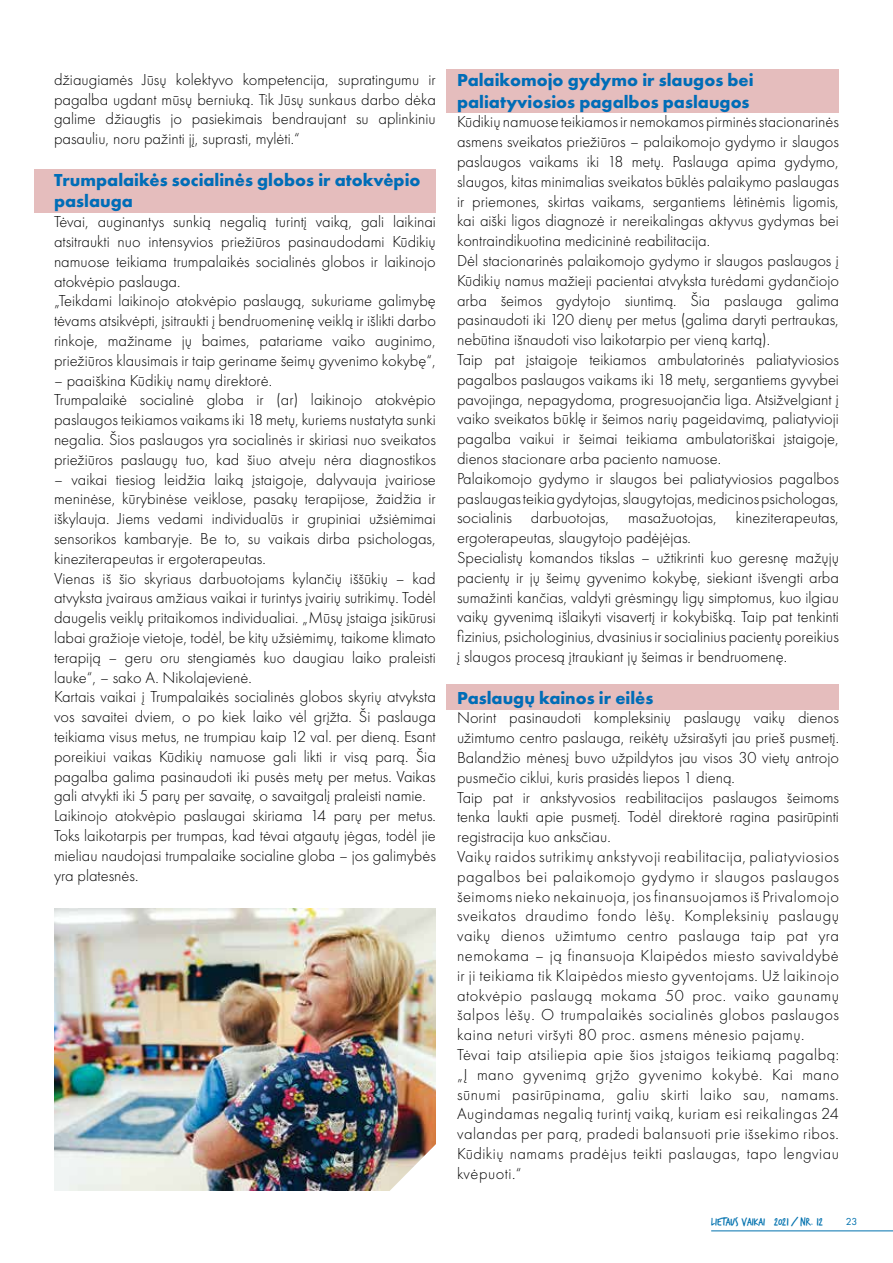
<style>
.page{position:relative;width:893px;height:1263px;background:#fff}
.page>*{position:absolute;margin:0;border:0;box-sizing:border-box;transform-origin:0 0}
.t1{font:700 18px/21.6px "Futura PT";color:#006db7}
.t2{font:300 16.5px/19.8px "Futura PT";color:#000}
.t3{font:300 16.5px/19.8px "Futura PT";letter-spacing:.03em;color:#000}
.t4{font:12px "Trash Hand";color:#0071ae}
.t5{font:10.5px "Futura PT";color:#0071ae}
</style>
<div class="page">
<hr style="left:711px;top:1230px;width:182px;height:1px;background:#0071ae">
<div style="left:446px;top:69px;width:393px;height:43px;background:#e5bdbd"></div>
<div style="left:446px;top:684px;width:393px;height:26px;background:#e5bdbd"></div>
<div style="left:34px;top:169px;width:402px;height:43px;background:#e5bdbd"></div>
<img style="left:54px;top:908px;width:382px;height:283px">
<svg style="left:385px;top:1141px;width:51px;height:50px"></svg>
<p class="t2" style="left:54px;top:70px;width:383px;text-align:justify">džiaugiamės Jūsų kolektyvo kompetencija, supratingumu ir pagalba ugdant mūsų berniuką. Tik Jūsų sunkaus darbo dėka galime džiaugtis jo pasiekimais bendraujant su aplinkiniu pasauliu, noru pažinti jį, suprasti, mylėti.“</p>
<p class="t1" style="left:54px;top:168px;width:368px">Trumpalaikės socialinės globos ir atokvėpio paslauga</p>
<p class="t2" style="left:54px;top:212px;width:383px">Tėvai, auginantys sunkią negalią turintį vaiką, gali laikinai atsitraukti nuo intensyvios priežiūros pasinaudodami Kūdikių namuose teikiama trumpalaikės socialinės globos ir laikinojo atokvėpio paslauga.<br>„Teikdami laikinojo atokvėpio paslaugą, sukuriame galimybę tėvams atsikvėpti, įsitraukti į bendruomeninę veiklą ir išlikti darbo rinkoje, mažiname jų baimes, patariame vaiko auginimo, priežiūros klausimais ir taip geriname šeimų gyvenimo kokybę“,</p>
<p class="t2" style="left:54px;top:370px;width:383px">– paaiškina Kūdikių namų direktorė.<br>Trumpalaikė socialinė globa ir (ar) laikinojo atokvėpio paslaugos teikiamos vaikams iki 18 metų, kuriems nustatyta sunki negalia. Šios paslaugos yra socialinės ir skiriasi nuo sveikatos priežiūros paslaugų tuo, kad šiuo atveju nėra diagnostikos</p>
<p class="t2" style="left:54px;top:469px;width:383px">– vaikai tiesiog leidžia laiką įstaigoje, dalyvauja įvairiose meninėse, kūrybinėse veiklose, pasakų terapijose, žaidžia ir iškylauja. Jiems vedami individualūs ir grupiniai užsiėmimai sensorikos kambaryje. Be to, su vaikais dirba psichologas, kineziterapeutas ir ergoterapeutas.<br>Vienas iš šio skyriaus darbuotojams kylančių iššūkių – kad atvyksta įvairaus amžiaus vaikai ir turintys įvairių sutrikimų. Todėl daugelis veiklų pritaikomos individualiai. „Mūsų įstaiga įsikūrusi labai gražioje vietoje, todėl, be kitų užsiėmimų, taikome klimato terapiją – geru oru stengiamės kuo daugiau laiko praleisti lauke“, – sako A. Nikolajevienė.<br>Kartais vaikai į Trumpalaikės socialinės globos skyrių atvyksta vos savaitei dviem, o po kiek laiko vėl grįžta. Ši paslauga teikiama visus metus, ne trumpiau kaip 12 val. per dieną. Esant poreikiui vaikas Kūdikių namuose gali likti ir visą parą. Šia pagalba galima pasinaudoti iki pusės metų per metus. Vaikas gali atvykti iki 5 parų per savaitę, o savaitgalį praleisti namie.<br>Laikinojo atokvėpio paslaugai skiriama 14 parų per metus.<br>Toks laikotarpis per trumpas, kad tėvai atgautų jėgas, todėl jie mieliau naudojasi trumpalaike socialine globa – jos galimybės yra platesnės.</p>
<p class="t1" style="left:457px;top:69px;width:298px">Palaikomojo gydymo ir slaugos bei paliatyviosios pagalbos paslaugos</p>
<p class="t2" style="left:457px;top:112px;width:383px">Kūdikių namuose teikiamos ir nemokamos pirminės stacionarinės asmens sveikatos priežiūros – palaikomojo gydymo ir slaugos paslaugos vaikams iki 18 metų. Paslauga apima gydymo, slaugos, kitas minimalias sveikatos būklės palaikymo paslaugas ir priemones, skirtas vaikams, sergantiems lėtinėmis ligomis, kai aiški ligos diagnozė ir nereikalingas aktyvus gydymas bei kontraindikuotina medicininė reabilitacija.<br>Dėl stacionarinės palaikomojo gydymo ir slaugos paslaugos į Kūdikių namus mažieji pacientai atvyksta turėdami gydančiojo arba šeimos gydytojo siuntimą. Šia paslauga galima pasinaudoti iki 120 dienų per metus (galima daryti pertraukas, nebūtina išnaudoti viso laikotarpio per vieną kartą).<br>Taip pat įstaigoje teikiamos ambulatorinės paliatyviosios pagalbos paslaugos vaikams iki 18 metų, sergantiems gyvybei pavojinga, nepagydoma, progresuojančia liga. Atsižvelgiant į vaiko sveikatos būklę ir šeimos narių pageidavimą, paliatyvioji pagalba vaikui ir šeimai teikiama ambulatoriškai įstaigoje, dienos stacionare arba paciento namuose.<br>Palaikomojo gydymo ir slaugos bei paliatyviosios pagalbos paslaugas teikia gydytojas, slaugytojas, medicinos psichologas, socialinis darbuotojas, masažuotojas, kineziterapeutas, ergoterapeutas, slaugytojo padėjėjas.<br>Specialistų komandos tikslas – užtikrinti kuo geresnę mažųjų pacientų ir jų šeimų gyvenimo kokybę, siekiant išvengti arba sumažinti kančias, valdyti grėsmingų ligų simptomus, kuo ilgiau vaikų gyvenimą išlaikyti visavertį ir kokybišką. Taip pat tenkinti fizinius, psichologinius, dvasinius ir socialinius pacientų poreikius į slaugos procesą įtraukiant jų šeimas ir bendruomenę.</p>
<p class="t1" style="left:457px;top:686px;width:198px">Paslaugų kainos ir eilės</p>
<p class="t3" style="left:457px;top:708px;width:383px">Norint pasinaudoti kompleksinių paslaugų vaikų dienos užimtumo centro paslauga, reikėtų užsirašyti jau prieš pusmetį.<br>Balandžio mėnesį buvo užpildytos jau visos 30 vietų antrojo pusmečio ciklui, kuris prasidės liepos 1 dieną.<br>Taip pat ir ankstyvosios reabilitacijos paslaugos šeimoms tenka laukti apie pusmetį. Todėl direktorė ragina pasirūpinti registracija kuo anksčiau.<br>Vaikų raidos sutrikimų ankstyvoji reabilitacija, paliatyviosios pagalbos bei palaikomojo gydymo ir slaugos paslaugos šeimoms nieko nekainuoja, jos finansuojamos iš Privalomojo sveikatos draudimo fondo lėšų. Kompleksinių paslaugų vaikų dienos užimtumo centro paslauga taip pat yra nemokama – ją finansuoja Klaipėdos miesto savivaldybė ir ji teikiama tik Klaipėdos miesto gyventojams. Už laikinojo atokvėpio paslaugą mokama 50 proc. vaiko gaunamų šalpos lėšų. O trumpalaikės socialinės globos paslaugos kaina neturi viršyti 80 proc. asmens mėnesio pajamų.<br>Tėvai taip atsiliepia apie šios įstaigos teikiamą pagalbą: „Į mano gyvenimą grįžo gyvenimo kokybė. Kai mano sūnumi pasirūpinama, galiu skirti laiko sau, namams.<br>Augindamas negalią turintį vaiką, kuriam esi reikalingas 24 valandas per parą, pradedi balansuoti prie išsekimo ribos.<br>Kūdikių namams pradėjus teikti paslaugas, tapo lengviau kvėpuoti.“</p>
<p class="t4" style="left:711px;top:1216px;width:113px">lietaus vaikai 2021 / Nr. 12</p>
<p class="t5" style="left:846px;top:1215px;width:13px">23</p>
</div>
